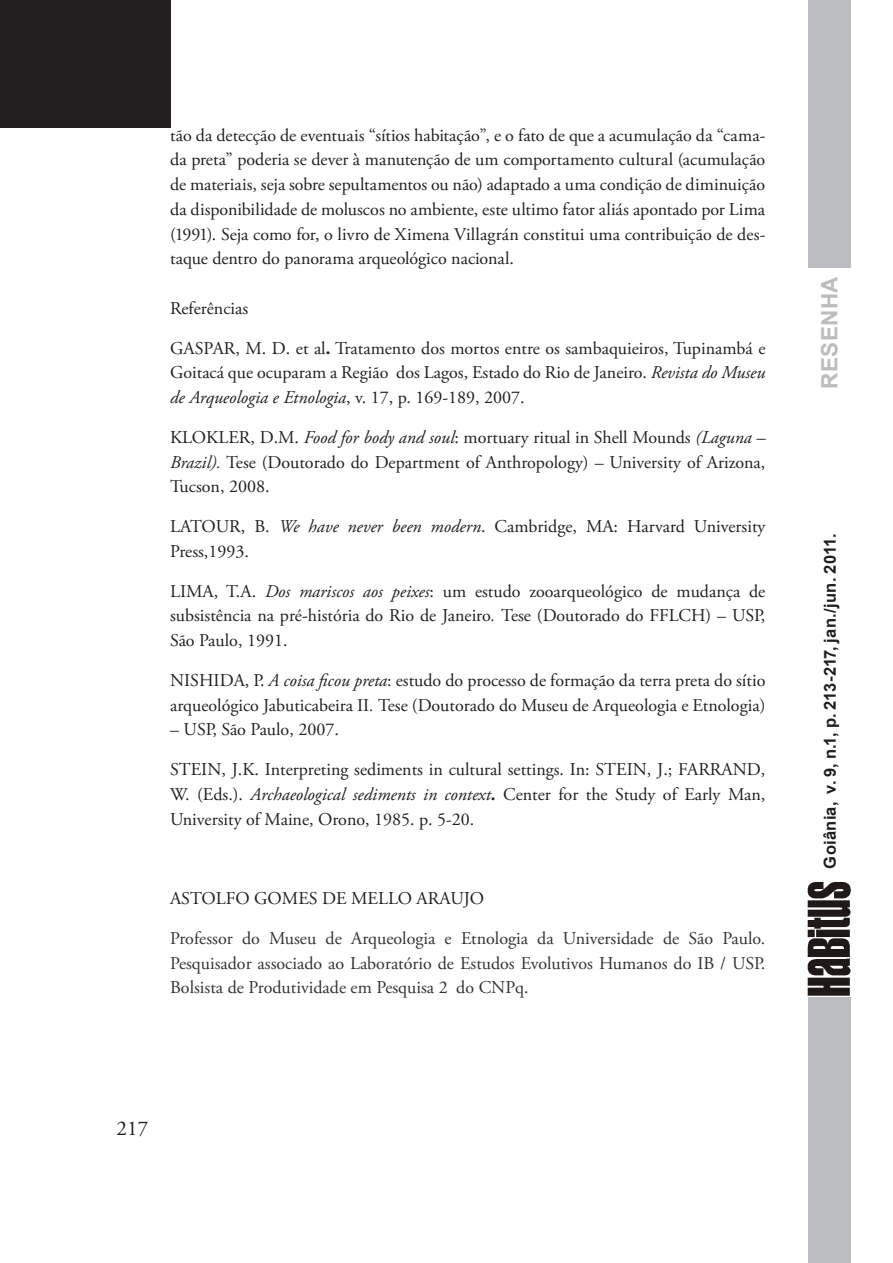
<style>
.page{position:relative;width:893px;height:1263px;background:#fff}
.page>*{position:absolute;margin:0;border:0;box-sizing:border-box;transform-origin:0 0}
.t1{font:700 22.5px "Arial";letter-spacing:.015em;color:#bcbdc0}
.t2{font:21px "Adobe Garamond Pro";color:#231f20}
.Corpo_do_Texto{font:18px/24.8px "Adobe Garamond Pro";color:#231f20;text-align:justify}
.t3{font:18px/24.8px "Adobe Garamond Pro";color:#333;text-align:justify}
.t4{font:700 16.5px "Arial";letter-spacing:.015em;color:#231f20}
.s1{font-weight:700}
.s2{font-style:italic}
</style>
<div class="page">
<div style="left:808px;top:995px;width:42px;height:268px;background:#bcbdc0"></div>
<img style="left:808px;top:882px;width:43px;height:114px">
<div style="left:0;top:0;width:170px;height:128px;background:#231f20"></div>
<div style="left:808px;top:0;width:42px;height:268px;background:#bcbdc0"></div>
<p class="Corpo_do_Texto" style="left:170px;top:123px;width:597px">tão da detecção de eventuais “sítios habitação”, e o fato de que a acumulação da “cama&shy;da preta” poderia se dever à manutenção de um comportamento cultural (acumulação de materiais, seja sobre sepultamentos ou não) adaptado a uma condição de diminuição da disponibilidade de moluscos no ambiente, este ultimo fator aliás apontado por Lima (1991). Seja como for, o livro de Ximena Villagrán constitui uma contribuição de des&shy;taque dentro do panorama arqueológico nacional.</p>
<p class="Corpo_do_Texto" style="left:170px;top:296px;width:80px">Referências</p>
<p class="Corpo_do_Texto" style="left:170px;top:336px;width:597px">GASPAR, M. D. et al<span class="s1">.</span> Tratamento dos mortos entre os sambaquieiros, Tupinambá e Goitacá que ocuparam a Região dos Lagos, Estado do Rio de Janeiro. <span class="s2">Revista do Museu de Arqueologia e Etnologia</span>, v. 17, p. 169-189, 2007.</p>
<p class="Corpo_do_Texto" style="left:170px;top:425px;width:597px">KLOKLER, D.M. <span class="s2">Food for body and soul</span>: mortuary ritual in Shell Mounds <span class="s2">(Laguna – Brazil).</span> Tese (Doutorado do Department of Anthropology) – University of Arizona, Tucson, 2008.</p>
<p class="Corpo_do_Texto" style="left:170px;top:515px;width:597px">LATOUR, B. <span class="s2">We have never been modern</span>. Cambridge, MA: Harvard University<br>Press,1993.</p>
<p class="Corpo_do_Texto" style="left:170px;top:579px;width:597px">LIMA, T.A. <span class="s2">Dos mariscos aos peixes</span>: um estudo zooarqueológico de mudança de subsistência na pré-história do Rio de Janeiro<span class="s2">.</span> Tese (Doutorado do FFLCH) – USP, São Paulo, 1991.</p>
<p class="Corpo_do_Texto" style="left:170px;top:668px;width:597px">NISHIDA, P. <span class="s2">A coisa ficou preta</span>: estudo do processo de formação da terra preta do sítio arqueológico Jabuticabeira II<span class="s2">.</span> Tese (Doutorado do Museu de Arqueologia e Etnologia)</p>
<p class="Corpo_do_Texto" style="left:170px;top:718px;width:170px">– USP, São Paulo, 2007.</p>
<p class="Corpo_do_Texto" style="left:170px;top:758px;width:597px">STEIN, J.K. Interpreting sediments in cultural settings. In: STEIN, J.; FARRAND, W. (Eds.). <span class="s2">Archaeological sediments in context</span><span class="s1">.</span> Center for the Study of Early Man, University of Maine, Orono, 1985. p. 5-20.</p>
<p class="Corpo_do_Texto" style="left:170px;top:887px;width:316px">ASTOLFO GOMES DE MELLO ARAUJO</p>
<p class="t3" style="left:170px;top:926px;width:597px">Professor do Museu de Arqueologia e Etnologia da Universidade de São Paulo.<br>Pesquisador associado ao Laboratório de Estudos Evolutivos Humanos do IB / USP.<br>Bolsista de Produtividade em Pesquisa 2 do CNPq.</p>
<p class="t2" style="left:116px;top:1116px;width:34px">217</p>
<p class="t1" style="left:814px;top:388px;width:113px;rotate:-90deg">RESENHA</p>
<p class="t4" style="left:819px;top:868px;width:336px;rotate:-90deg">Goiânia, v. 9, n.1, p. 213-217, jan./jun. 2011.</p>
</div>
